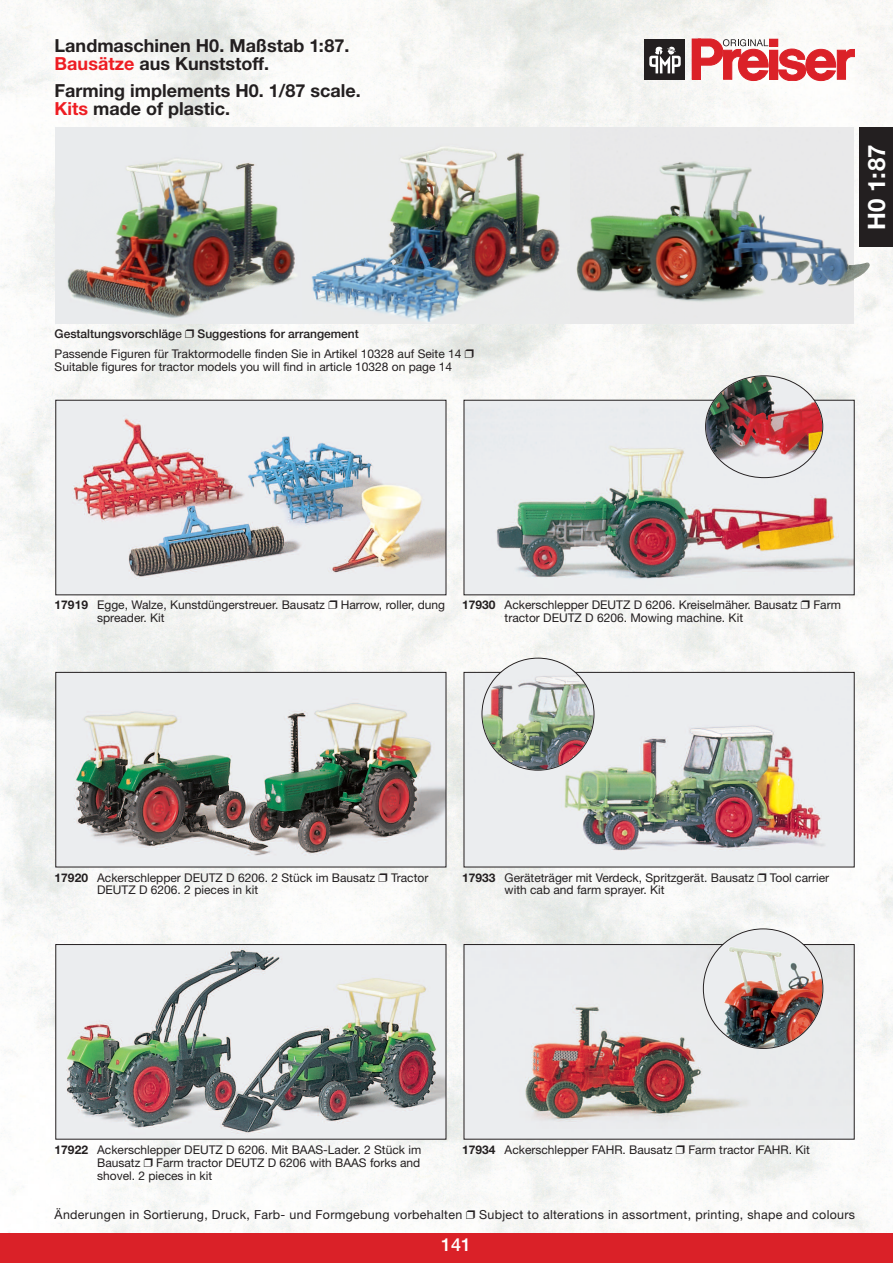
<style>
.page{position:relative;width:893px;height:1263px;background:#fff}
.page>*{position:absolute;margin:0;border:0;box-sizing:border-box;transform-origin:0 0}
.t1{font:700 24px "Helvetica Neue";color:#fff}
.t2{font:700 18px/18px "Helvetica Neue";color:#231f20}
.t3{font:500 18px "Helvetica Neue";color:#fff}
.t4{font:12.45px "Helvetica Neue";letter-spacing:.025em;color:#231f20}
.t5{font:12px/12.8px "Helvetica Neue";color:#231f20}
.t6{font:500 12px "Helvetica Neue";color:#231f20}
.s1{color:#ee1d23}
.s2{font-weight:400}
.s3{font-family:"Monotype Sorts";font-weight:400}
.s4{font-family:"Monotype Sorts"}
.s5{font-weight:700}
.s6{font-family:"Monotype Sorts";font-size:12px}
</style>
<div class="page">
<img style="left:1px;top:0;width:892px;height:1233px">
<div style="left:0;top:1233px;width:893px;height:30px;background:#da2128"></div>
<div style="left:692px;top:39px;width:8px;height:40px;background:#db2128"></div>
<div style="left:769px;top:50px;width:9px;height:29px;background:#db2128"></div>
<div style="left:769px;top:39px;width:9px;height:7px;background:#db2128"></div>
<svg style="left:778px;top:49px;width:77px;height:32px"></svg>
<div style="left:645px;top:39px;width:40px;height:40px;background:#231f20"></div>
<svg style="left:649px;top:46px;width:32px;height:27px"></svg>
<svg style="left:698px;top:39px;width:70px;height:42px"></svg>
<div style="left:859px;top:128px;width:34px;height:119px;background:#231f20"></div>
<img style="left:465px;top:402px;width:388px;height:191px">
<div style="left:463px;top:400px;width:392px;height:195px;border:1px solid #231f20"></div>
<img style="left:465px;top:674px;width:388px;height:191px">
<div style="left:463px;top:672px;width:392px;height:195px;border:1px solid #231f20"></div>
<img style="left:465px;top:946px;width:388px;height:192px">
<div style="left:463px;top:944px;width:392px;height:196px;border:1px solid #231f20"></div>
<img style="left:57px;top:402px;width:387px;height:191px">
<div style="left:55px;top:400px;width:391px;height:195px;border:1px solid #231f20"></div>
<img style="left:57px;top:674px;width:387px;height:191px">
<div style="left:55px;top:672px;width:391px;height:195px;border:1px solid #231f20"></div>
<img style="left:57px;top:946px;width:387px;height:192px">
<div style="left:55px;top:944px;width:391px;height:196px;border:1px solid #231f20"></div>
<img style="left:481px;top:658px;width:113px;height:113px">
<img style="left:705px;top:375px;width:118px;height:103px">
<img style="left:703px;top:928px;width:120px;height:121px">
<img style="left:309px;top:128px;width:261px;height:195px">
<img style="left:570px;top:128px;width:284px;height:195px">
<img style="left:844px;top:263px;width:26px;height:20px">
<img style="left:55px;top:128px;width:254px;height:195px">
<h2 class="t2" style="left:55px;top:38px;width:296px">Landmaschinen H0. Maßstab 1:87.<br><span class="s1">Bausätze</span> aus Kunststoff.</h2>
<h2 class="t2" style="left:55px;top:83px;width:308px">Farming implements H0. 1/87 scale.<br><span class="s1">Kits</span> made of plastic.</h2>
<p class="t6" style="left:55px;top:326px;width:306px">Gestaltungsvorschläg<span class="s2">e</span> <span class="s3">R</span> Suggestions for arrangement</p>
<p class="t5" style="left:55px;top:348px;width:421px">Passende Figuren für Traktormodelle finden Sie in Artikel 10328 auf Seite 14 <span class="s4">R<br></span>Suitable figures for tractor models you will find in article 10328 on page 14</p>
<h1 class="t1" style="left:868px;top:230px;width:87px;rotate:-90deg">H0 1:87</h1>
<p class="t5" style="left:97px;top:600px;width:349px;text-indent:-43px"><span class="s5">17919</span> Egge, Walze, Kunstdüngerstreuer. Bausatz <span class="s4">R</span> Harrow, roller, dung spreader. Kit</p>
<p class="t5" style="left:505px;top:600px;width:338px;text-indent:-43px"><span class="s5">17930</span> Ackerschlepper DEUTZ D 6206. Kreiselmäher. Bausatz <span class="s4">R</span> Farm tractor DEUTZ D 6206. Mowing machine. Kit</p>
<p class="t5" style="left:97px;top:872px;width:333px;text-indent:-43px"><span class="s5">17920</span> Ackerschlepper DEUTZ D 6206. 2 Stück im Bausatz <span class="s4">R</span> Tractor<br>DEUTZ D 6206. 2 pieces in kit</p>
<p class="t5" style="left:505px;top:872px;width:326px;text-indent:-43px"><span class="s5">17933</span> Geräteträger mit Verdeck, Spritzgerät. Bausatz <span class="s4">R</span> Tool carrier with cab and farm sprayer. Kit</p>
<p class="t5" style="left:97px;top:1145px;width:326px;text-align:justify;text-indent:-43px"><span class="s5">17922</span> Ackerschlepper DEUTZ D 6206. Mit BAAS-Lader. 2 Stück im Bausatz <span class="s4">R</span> Farm tractor DEUTZ D 6206 with BAAS forks and shovel. 2 pieces in kit</p>
<p class="t5" style="left:462px;top:1144px;width:349px"><span class="s5">17934</span> Ackerschlepper FAHR. Bausatz <span class="s4">R</span> Farm tractor FAHR. Kit</p>
<p class="t4" style="left:55px;top:1210px;width:802px">Änderungen in Sortierung, Druck, Farb- und Formgebung vorbehalten <span class="s6">R</span> Subject to alterations in assortment, printing, shape and colours</p>
<h2 class="t3" style="left:441px;top:1233px;width:32px">141</h2>
</div>
